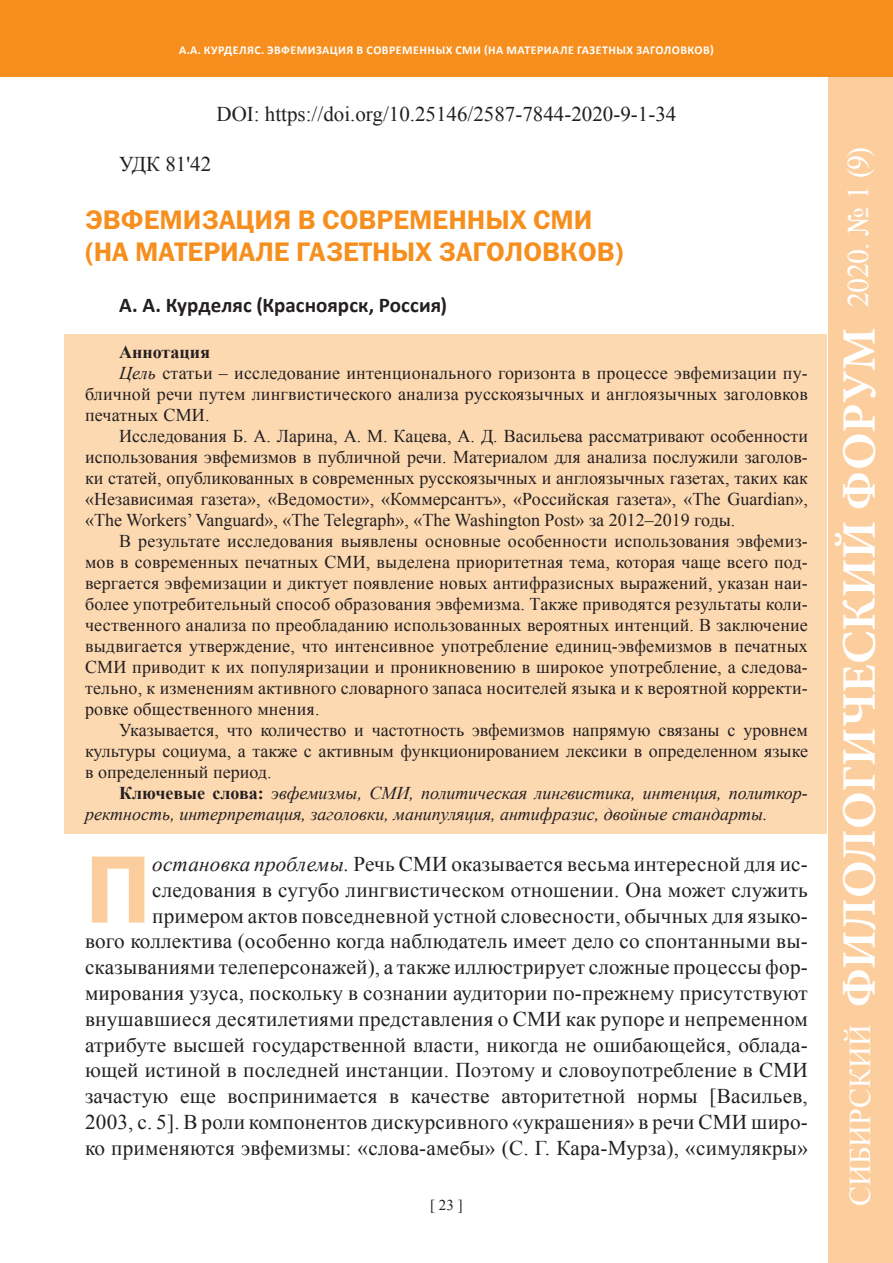
<style>
.page{position:relative;width:893px;height:1263px;background:#fff}
.page>*{position:absolute;margin:0;border:0;box-sizing:border-box;transform-origin:0 0}
.t1{font:96.15px "ez Franklin Goth Demi";color:#fdce9d}
.t2{font:700 48px "Minion Pro";color:#fff}
.t3{font:30px "Times New Roman";letter-spacing:-.005em;color:#fff}
.t4{font:27px/32.4px "ez Franklin Goth Demi";color:#f68f1e}
.t5{font:21px/25.8px "Times New Roman";letter-spacing:.01em;color:#231f20;text-align:right}
.t6{font:700 21px "Calibri";color:#231f20}
.t7{font:18px "Times New Roman";letter-spacing:.01em;color:#231f20}
.t8{font:italic 18px "Times New Roman";color:#231f20}
.t9{font:700 18px "Times New Roman";color:#231f20}
.t10{font:15px "Times New Roman";color:#231f20}
.t11{font:700 12px "Calibri";letter-spacing:.04em;color:#fff}
.s1{font-style:italic}
.s2{font-weight:700;font-style:normal}
</style>
<div class="page">
<div style="left:828px;top:0;width:65px;height:1263px;background:#fdce9d"></div>
<div style="left:0;top:0;width:893px;height:77px;background:#f68f1e"></div>
<div style="left:65px;top:335px;width:762px;height:499px;background:#fdd9b2"></div>
<p class="t11" style="left:179px;top:43px;width:54px">А.А. Курделяс</p>
<p class="t11" style="left:261px;top:43px;width:454px">. ЭВФЕМИЗАЦИЯ В СОВРЕМЕННЫХ СМИ (НА МАТЕРИАЛЕ ГАЗЕТНЫХ ЗАГОЛОВКОВ)</p>
<p class="t5" style="left:217px;top:101px;width:461px">DOI: https://doi.org/10.25146/2587-7844-2020-9-1-34</p>
<p class="t5" style="left:119px;top:151px;width:94px">УДК 81'42</p>
<h3 class="t4" style="left:85px;top:203px;width:540px">ЭВФЕМИЗАЦИЯ В СОВРЕМЕННЫХ СМИ (НА МАТЕРИАЛЕ ГАЗЕТНЫХ ЗАГОЛОВКОВ)</h3>
<p class="t6" style="left:119px;top:291px;width:330px">А. А. Курделяс (Красноярск, Россия)</p>
<p class="t9" style="left:119px;top:339px;width:93px">Аннотация</p>
<p class="t7" style="left:119px;top:361px;width:690px"><span class="s1">Цель</span> статьи – исследование интенционального горизонта в процессе эвфемизации пу-</p>
<p class="t7" style="left:85px;top:382px;width:724px">бличной речи путем лингвистического анализа русскоязычных и англоязычных заголовков</p>
<p class="t7" style="left:85px;top:403px;width:126px">печатных СМИ.</p>
<p class="t7" style="left:119px;top:424px;width:690px">Исследования Б. А. Ларина, А. М. Кацева, А. Д. Васильева рассматривают особенности</p>
<p class="t7" style="left:85px;top:445px;width:724px">использования эвфемизмов в публичной речи. Материалом для анализа послужили заголов-</p>
<p class="t7" style="left:85px;top:466px;width:724px">ки статей, опубликованных в современных русскоязычных и англоязычных газетах, таких как</p>
<p class="t7" style="left:85px;top:487px;width:724px">«Независимая газета», «Ведомости», «Коммерсантъ», «Российская газета», «The Guardian»,</p>
<p class="t7" style="left:85px;top:508px;width:652px">«The Workers’ Vanguard», «The Telegraph», «The Washington Post» за 2012–2019 годы.</p>
<p class="t7" style="left:119px;top:529px;width:690px">В результате исследования выявлены основные особенности использования эвфемиз-</p>
<p class="t7" style="left:85px;top:550px;width:724px">мов в современных печатных СМИ, выделена приоритетная тема, которая чаще всего под-</p>
<p class="t7" style="left:85px;top:571px;width:724px">вергается эвфемизации и диктует появление новых антифразисных выражений, указан наи-</p>
<p class="t7" style="left:85px;top:592px;width:724px">более употребительный способ образования эвфемизма. Также приводятся результаты коли-</p>
<p class="t7" style="left:85px;top:613px;width:724px">чественного анализа по преобладанию использованных вероятных интенций. В заключение</p>
<p class="t7" style="left:85px;top:634px;width:724px">выдвигается утверждение, что интенсивное употребление единиц-эвфемизмов в печатных</p>
<p class="t7" style="left:85px;top:655px;width:724px">СМИ приводит к их популяризации и проникновению в широкое употребление, а следова-</p>
<p class="t7" style="left:85px;top:676px;width:724px">тельно, к изменениям активного словарного запаса носителей языка и к вероятной корректи-</p>
<p class="t7" style="left:85px;top:697px;width:236px">ровке общественного мнения.</p>
<p class="t7" style="left:119px;top:718px;width:690px">Указывается, что количество и частотность эвфемизмов напрямую связаны с уровнем</p>
<p class="t7" style="left:85px;top:739px;width:724px">культуры социума, а также с активным функционированием лексики в определенном языке</p>
<p class="t7" style="left:85px;top:760px;width:188px">в определенный период.</p>
<p class="t8" style="left:119px;top:781px;width:690px"><span class="s2">Ключевые слова:</span> эвфемизмы, СМИ, политическая лингвистика, интенция, политкор-</p>
<p class="t8" style="left:85px;top:802px;width:684px">ректность, интерпретация, заголовки, манипуляция, антифразис, двойные стандарты.</p>
<h1 class="t1" style="left:85px;top:835px;width:68px">П</h1>
<p class="t5" style="left:85px;top:851px;width:724px"><span class="s1">остановка проблемы.</span> Речь СМИ оказывается весьма интересной для ис&shy;следования в сугубо лингвистическом отношении. Она может служить примером актов повседневной устной словесности, обычных для языко-<br>вого коллектива (особенно когда наблюдатель имеет дело со спонтанными вы&shy;сказываниями телеперсонажей), а также иллюстрирует сложные процессы фор&shy;мирования узуса, поскольку в сознании аудитории по-прежнему присутствуют внушавшиеся десятилетиями представления о СМИ как рупоре и непременном атрибуте высшей государственной власти, никогда не ошибающейся, облада&shy;ющей истиной в последней инстанции. Поэтому и словоупотребление в СМИ зачастую еще воспринимается в качестве авторитетной нормы [Васильев, 2003, с. 5]. В роли компонентов дискурсивного «украшения» в речи СМИ широ&shy;ко применяются эвфемизмы: «слова-амебы» (С. Г. Кара-Мурза), «симулякры»</p>
<p class="t10" style="left:430px;top:1194px;width:34px">[ 23 ]</p>
<h3 class="t3" style="left:838px;top:307px;width:161px;rotate:-90deg">2020. № 1 (9)</h3>
<h2 class="t2" style="left:831px;top:1007px;width:681px;rotate:-90deg">ФИЛОЛОГИЧЕСКИЙ ФОРУМ</h2>
<h3 class="t3" style="left:840px;top:1206px;width:183px;rotate:-90deg">СИБИРСКИЙ</h3>
</div>
